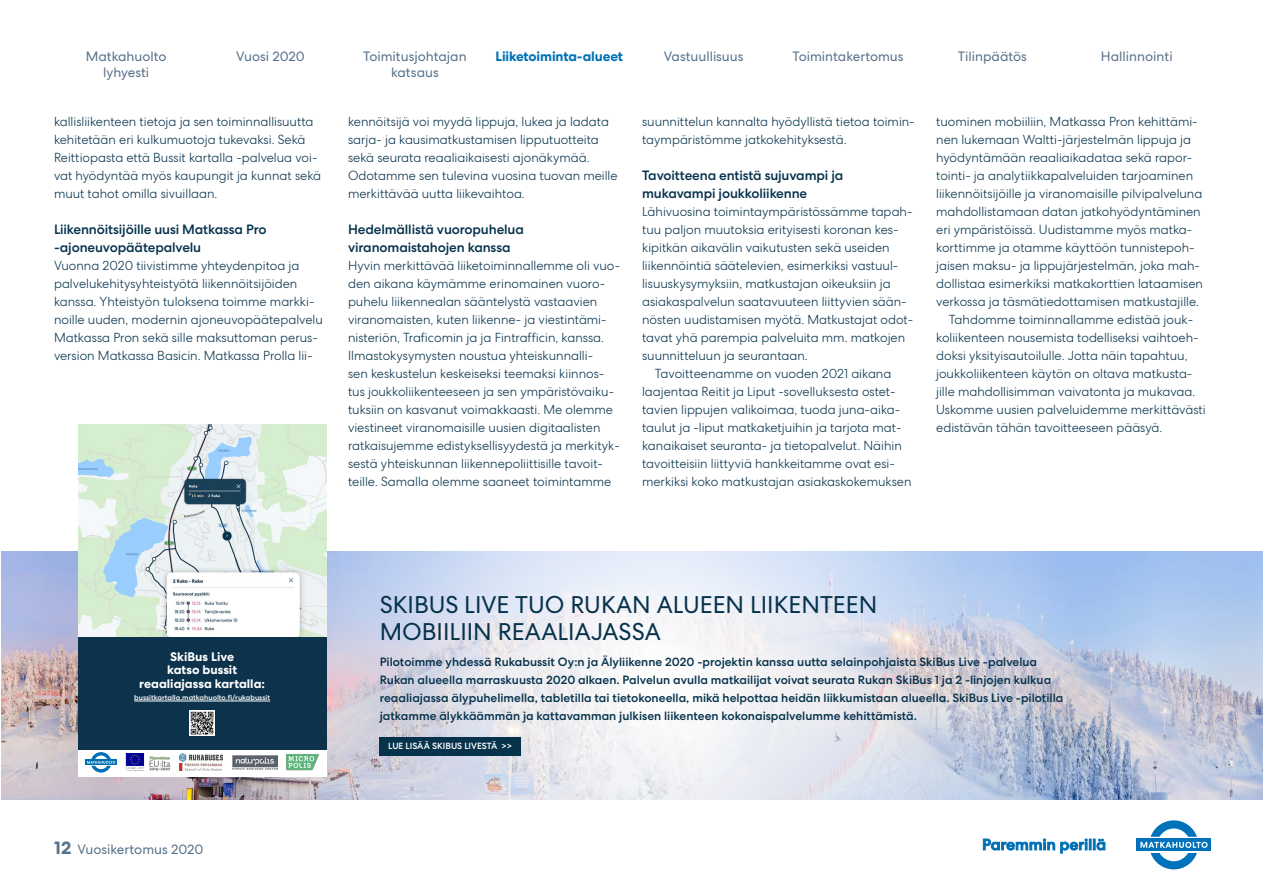
<style>
.page{position:relative;width:1263px;height:893px;background:#fff}
.page>*{position:absolute;margin:0;border:0;box-sizing:border-box;transform-origin:0 0}
.t1{font:24px/27px "Centra No 2";color:#06324c}
.t2{font:500 13.5px/18px "Centra No 2";letter-spacing:-.01em;color:#06324c}
.t3{font:13.5px/16.2px "Centra No 2";color:#58728c;text-align:center}
.t4{font:700 13.5px "Centra No 2";letter-spacing:-.01em;color:#0070b5}
.t5{font:300 12.75px/18px "Centra No 2";color:#06324c}
.t6{font:700 12.3px/13.6px "Centra No 2";color:#fff;text-align:center}
.t7{font:500 12px/18px "Centra No 2";color:#06324c}
.t8{font:500 9px "Centra No 2";color:#fff}
.t9{font:500 7.2px "Centra No 2";color:#fff}
.s1{font-weight:700;font-size:18px}
</style>
<div class="page">
<svg style="left:983px;top:839px;width:122px;height:14px"></svg>
<div style="left:1136px;top:839px;width:75px;height:12px;background:#0072bb"></div>
<svg style="left:1140px;top:820px;width:67px;height:49px"></svg>
<img style="left:1px;top:552px;width:1261px;height:247px">
<svg style="left:226px;top:546px;width:852px;height:254px"></svg>
<div style="left:78px;top:424px;width:248px;height:353px;background:#fff"></div>
<img style="left:78px;top:424px;width:248px;height:213px">
<div style="left:78px;top:637px;width:248px;height:112px;background:#0c324c"></div>
<svg style="left:85px;top:760px;width:32px;height:5px"></svg>
<svg style="left:87px;top:752px;width:28px;height:21px"></svg>
<img style="left:125px;top:754px;width:46px;height:17px">
<img style="left:180px;top:764px;width:41px;height:7px">
<img style="left:180px;top:753px;width:43px;height:8px">
<img style="left:286px;top:754px;width:33px;height:17px">
<hr style="left:134px;top:701px;width:136px;height:1px;background:#fff">
<img style="left:232px;top:755px;width:46px;height:14px">
<img style="left:189px;top:710px;width:25px;height:25px">
<div style="left:380px;top:737px;width:141px;height:18px;background:#06324c"></div>
<p class="t3" style="left:86px;top:48px;width:82px">Matkahuolto lyhyesti</p>
<p class="t3" style="left:236px;top:48px;width:70px">Vuosi 2020</p>
<p class="t3" style="left:363px;top:48px;width:105px">Toimitusjohtajan katsaus</p>
<p class="t4" style="left:496px;top:48px;width:129px">Liiketoiminta-alueet</p>
<p class="t3" style="left:664px;top:48px;width:81px">Vastuullisuus</p>
<p class="t3" style="left:792px;top:48px;width:113px">Toimintakertomus</p>
<p class="t5" style="left:54px;top:113px;width:269px">kallisliikenteen tietoja ja sen toiminnallisuutta kehitetään eri kulkumuotoja tukevaksi. Sekä Reittiopasta että Bussit kartalla -palvelua voi&shy;vat hyödyntää myös kaupungit ja kunnat sekä muut tahot omilla sivuillaan.</p>
<p class="t2" style="left:54px;top:220px;width:214px">Liikennöitsijöille uusi Matkassa Pro -ajoneuvopäätepalvelu</p>
<p class="t5" style="left:54px;top:257px;width:270px">Vuonna 2020 tiivistimme yhteydenpitoa ja palvelukehitysyhteistyötä liikennöitsijöiden kanssa. Yhteistyön tuloksena toimme markki&shy;noille uuden, modernin ajoneuvopäätepalvelu Matkassa Pron sekä sille maksuttoman perus&shy;version Matkassa Basicin. Matkassa Prolla lii-</p>
<p class="t5" style="left:348px;top:113px;width:271px">kennöitsijä voi myydä lippuja, lukea ja ladata sarja- ja kausimatkustamisen lipputuotteita sekä seurata reaaliaikaisesti ajonäkymää.<br>Odotamme sen tulevina vuosina tuovan meille merkittävää uutta liikevaihtoa.</p>
<p class="t2" style="left:348px;top:220px;width:177px">Hedelmällistä vuoropuhelua viranomaistahojen kanssa</p>
<p class="t5" style="left:348px;top:257px;width:274px">Hyvin merkittävää liiketoiminnallemme oli vuo&shy;den aikana käymämme erinomainen vuoro&shy;puhelu liikennealan sääntelystä vastaavien viranomaisten, kuten liikenne- ja viestintämi&shy;nisteriön, Traficomin ja ja Fintrafficin, kanssa.<br>Ilmastokysymysten noustua yhteiskunnalli-<br>sen keskustelun keskeiseksi teemaksi kiinnos&shy;tus joukkoliikenteeseen ja sen ympäristövaiku&shy;tuksiin on kasvanut voimakkaasti. Me olemme viestineet viranomaisille uusien digitaalisten ratkaisujemme edistyksellisyydestä ja merkityk&shy;sestä yhteiskunnan liikennepoliittisille tavoit&shy;teille. Samalla olemme saaneet toimintamme</p>
<p class="t5" style="left:642px;top:113px;width:274px">suunnittelun kannalta hyödyllistä tietoa toimin&shy;taympäristömme jatkokehityksestä.</p>
<p class="t2" style="left:642px;top:166px;width:203px">Tavoitteena entistä sujuvampi ja mukavampi joukkoliikenne</p>
<p class="t5" style="left:642px;top:203px;width:272px">Lähivuosina toimintaympäristössämme tapah-</p>
<p class="t5" style="left:642px;top:221px;width:258px">tuu paljon muutoksia erityisesti koronan kes-</p>
<p class="t5" style="left:642px;top:239px;width:249px">kipitkän aikavälin vaikutusten sekä useiden</p>
<p class="t5" style="left:642px;top:257px;width:258px">liikennöintiä säätelevien, esimerkiksi vastuul-</p>
<p class="t5" style="left:642px;top:275px;width:250px">lisuuskysymyksiin, matkustajan oikeuksiin ja</p>
<p class="t5" style="left:642px;top:293px;width:266px">asiakaspalvelun saatavuuteen liittyvien sään-</p>
<p class="t5" style="left:642px;top:311px;width:273px">nösten uudistamisen myötä. Matkustajat odot-</p>
<p class="t5" style="left:642px;top:329px;width:265px">tavat yhä parempia palveluita mm. matkojen</p>
<p class="t5" style="left:642px;top:347px;width:167px">suunnitteluun ja seurantaan.</p>
<p class="t5" style="left:655px;top:365px;width:238px">Tavoitteenamme on vuoden 2021 aikana</p>
<p class="t5" style="left:642px;top:383px;width:255px">laajentaa Reitit ja Liput -sovelluksesta ostet-</p>
<p class="t5" style="left:642px;top:401px;width:260px">tavien lippujen valikoimaa, tuoda juna-aika-</p>
<p class="t5" style="left:642px;top:419px;width:261px">taulut ja -liput matkaketjuihin ja tarjota mat-</p>
<p class="t5" style="left:642px;top:437px;width:261px">kanaikaiset seuranta- ja tietopalvelut. Näihin</p>
<p class="t5" style="left:642px;top:455px;width:254px">tavoitteisiin liittyviä hankkeitamme ovat esi-</p>
<p class="t5" style="left:642px;top:473px;width:271px">merkiksi koko matkustajan asiakaskokemuksen</p>
<p class="t3" style="left:958px;top:48px;width:71px">Tilinpäätös</p>
<p class="t3" style="left:1101px;top:48px;width:73px">Hallinnointi</p>
<p class="t5" style="left:936px;top:113px;width:263px">tuominen mobiiliin, Matkassa Pron kehittämi-</p>
<p class="t5" style="left:936px;top:131px;width:256px">nen lukemaan Waltti-järjestelmän lippuja ja</p>
<p class="t5" style="left:936px;top:149px;width:258px">hyödyntämään reaaliaikadataa sekä rapor-</p>
<p class="t5" style="left:936px;top:167px;width:258px">tointi- ja analytiikkapalveluiden tarjoaminen</p>
<p class="t5" style="left:936px;top:185px;width:268px">liikennöitsijöille ja viranomaisille pilvipalveluna</p>
<p class="t5" style="left:936px;top:203px;width:266px">mahdollistamaan datan jatkohyödyntäminen</p>
<p class="t5" style="left:936px;top:221px;width:258px">eri ympäristöissä. Uudistamme myös matka-</p>
<p class="t5" style="left:936px;top:239px;width:260px">korttimme ja otamme käyttöön tunnistepoh-</p>
<p class="t5" style="left:936px;top:257px;width:265px">jaisen maksu- ja lippujärjestelmän, joka mah-</p>
<p class="t5" style="left:936px;top:275px;width:268px">dollistaa esimerkiksi matkakorttien lataamisen</p>
<p class="t5" style="left:936px;top:293px;width:264px">verkossa ja täsmätiedottamisen matkustajille.</p>
<p class="t5" style="left:949px;top:311px;width:246px">Tahdomme toiminnallamme edistää jouk-</p>
<p class="t5" style="left:936px;top:329px;width:264px">koliikenteen nousemista todelliseksi vaihtoeh-</p>
<p class="t5" style="left:936px;top:347px;width:253px">doksi yksityisautoilulle. Jotta näin tapahtuu,</p>
<p class="t5" style="left:936px;top:365px;width:258px">joukkoliikenteen käytön on oltava matkusta-</p>
<p class="t5" style="left:936px;top:383px;width:261px">jille mahdollisimman vaivatonta ja mukavaa.</p>
<p class="t5" style="left:936px;top:401px;width:271px">Uskomme uusien palveluidemme merkittävästi</p>
<p class="t5" style="left:936px;top:419px;width:228px">edistävän tähän tavoitteeseen pääsyä.</p>
<h1 class="t1" style="left:380px;top:591px;width:499px">SKIBUS LIVE TUO RUKAN ALUEEN LIIKENTEEN<br>MOBIILIIN REAALIAJASSA</h1>
<p class="t6" style="left:139px;top:650px;width:127px">SkiBus Live<br>katso bussit reaaliajassa kartalla:</p>
<p class="t9" style="left:134px;top:694px;width:137px">bussitkartalla.matkahuolto.fi/rukabussit</p>
<p class="t3" style="left:54px;top:841px;width:151px"><span class="s1">12</span> Vuosikertomus 2020</p>
<p class="t7" style="left:380px;top:653px;width:685px">Pilotoimme yhdessä Rukabussit Oy:n ja Älyliikenne 2020 -projektin kanssa uutta selainpohjaista SkiBus Live -palvelua Rukan alueella marraskuusta 2020 alkaen. Palvelun avulla matkailijat voivat seurata Rukan SkiBus 1 ja 2 -linjojen kulkua reaaliajassa älypuhelimella, tabletilla tai tietokoneella, mikä helpottaa heidän liikkumistaan alueella. SkiBus Live -pilotilla jatkamme älykkäämmän ja kattavamman julkisen liikenteen kokonaispalvelumme kehittämistä.</p>
<p class="t8" style="left:388px;top:740px;width:126px">LUE LISÄÄ SKIBUS LIVESTÄ &gt;&gt;</p>
</div>
